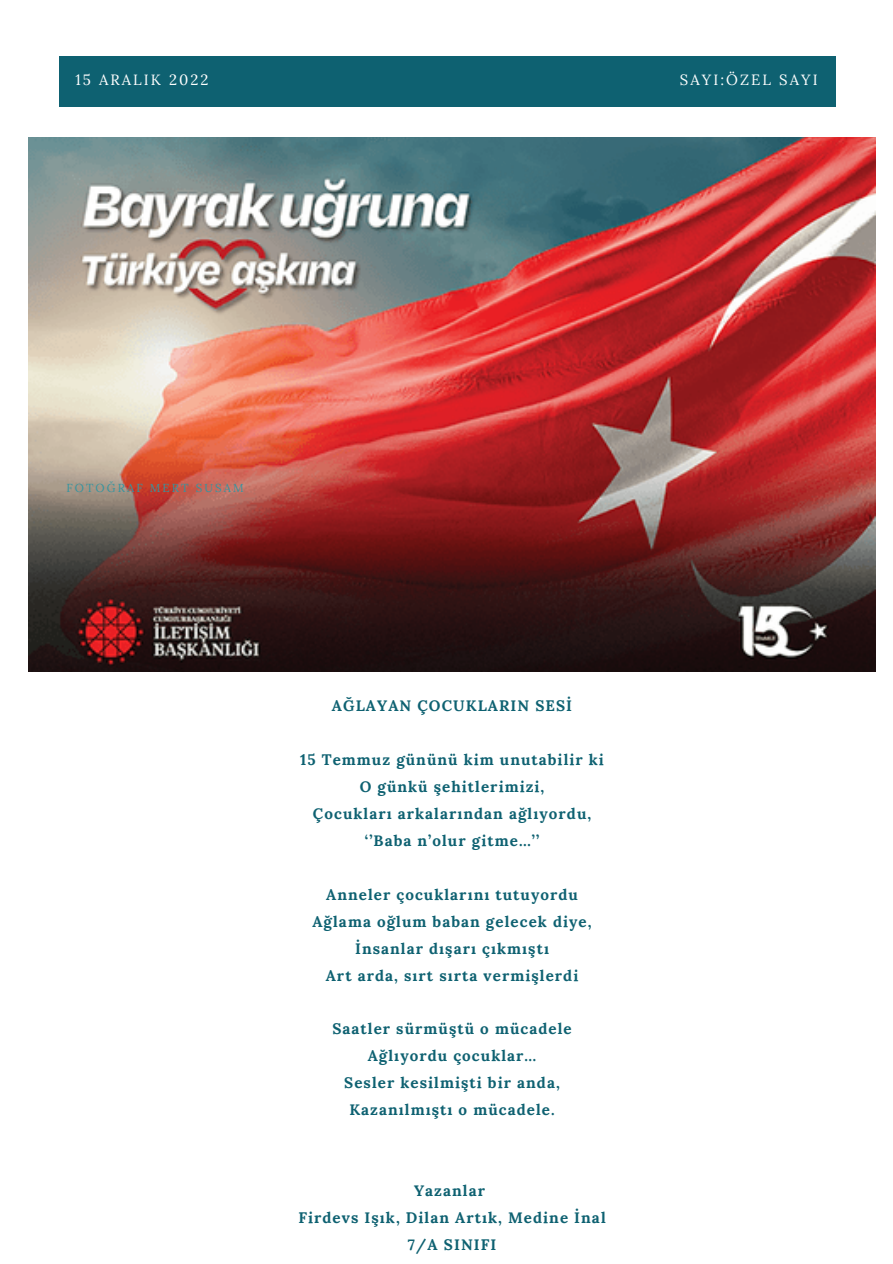
<style>
.page{position:relative;width:893px;height:1264px;background:#fff}
.page>*{position:absolute;margin:0;border:0;box-sizing:border-box;transform-origin:0 0}
.t1{font:700 15.15px/27px "Lora";letter-spacing:.07em;color:#0e6171;text-align:center}
.t2{font:14.85px "Lora";letter-spacing:.14em;color:#fff}
.t3{font:11.55px "Lora";letter-spacing:.18em;color:#3494a0}
</style>
<div class="page">
<img style="left:28px;top:137px;width:847px;height:534px">
<div style="left:59px;top:56px;width:776px;height:51px;background:#0e6171"></div>
<p class="t2" style="left:75px;top:70px;width:159px">22 AĞUSTOS 020</p>
<p class="t2" style="left:751px;top:70px;width:68px">CİLT 29</p>
<p class="t2" style="left:75px;top:70px;width:135px">15 ARALIK 2022</p>
<p class="t2" style="left:680px;top:70px;width:139px">SAYI:ÖZEL SAYI</p>
<p class="t3" style="left:66px;top:480px;width:179px">FOTOĞRAF MERT SUSAM</p>
<p class="t1" style="left:332px;top:691px;width:241px">AĞLAYAN ÇOCUKLARIN SESİ</p>
<p class="t1" style="left:300px;top:745px;width:305px">15 Temmuz gününü kim unutabilir ki<br>O günkü şehitlerimizi,<br>Çocukları arkalarından ağlıyordu, ‘’Baba n’olur gitme…’’</p>
<p class="t1" style="left:312px;top:880px;width:281px">Anneler çocuklarını tutuyordu<br>Ağlama oğlum baban gelecek diye,<br>İnsanlar dışarı çıkmıştı<br>Art arda, sırt sırta vermişlerdi</p>
<p class="t1" style="left:332px;top:1015px;width:241px">Saatler sürmüştü o mücadele<br>Ağlıyordu çocuklar…<br>Sesler kesilmişti bir anda,<br>Kazanılmıştı o mücadele.</p>
<p class="t1" style="left:298px;top:1177px;width:309px">Yazanlar<br>Firdevs Işık, Dilan Artık, Medine İnal<br>7/A SINIFI</p>
</div>
